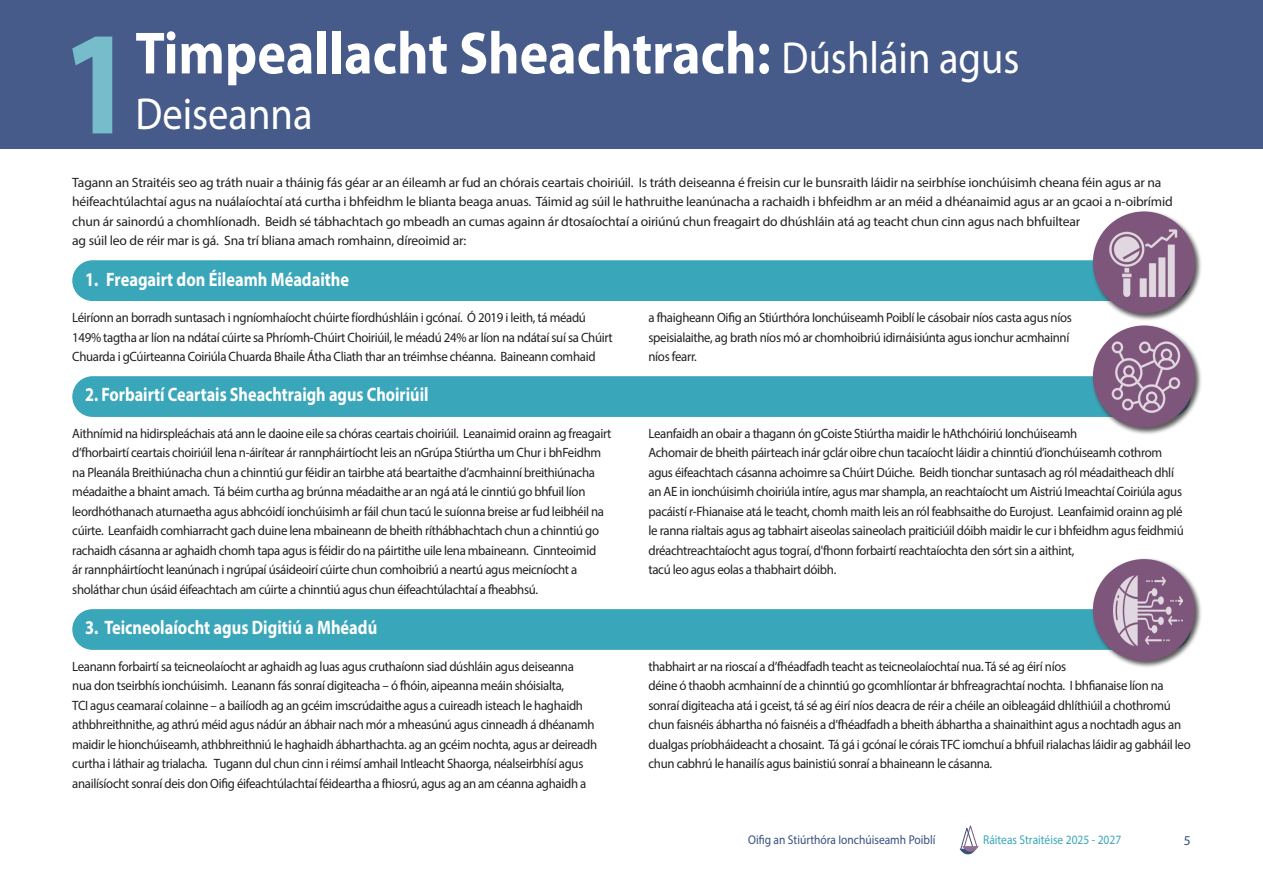
<style>
.page{position:relative;width:1263px;height:893px;background:#fff}
.page>*{position:absolute;margin:0;border:0;box-sizing:border-box;transform-origin:0 0}
.Heading1{font:700 148.95px "Myriad Pro";color:#76bccb;scale:.9 1}
.Heading1-2{font:700 60px "Myriad Pro";color:#fff;scale:.9 1}
.Heading1-3{font:45px "Myriad Pro";color:#fff;scale:.9 1}
.Heading3{font:700 19.5px "Myriad Pro";color:#fff;scale:.84 1}
.Heading3-2{font:700 19.5px "Myriad Pro";color:#fff;scale:.83 1}
.Normal_Para{font:13.5px/19.5px "Myriad Pro";letter-spacing:-.025em;color:#231f20;scale:.95 1}
.Normal_Para-2{font:13.5px/19.5px "Myriad Pro";letter-spacing:-.025em;color:#231f20}
.t1{font:13.5px "Myriad Pro";color:#354f7e}
.t2{font:12.75px "Myriad Pro";color:#354f7e;scale:.9 1}
.t3{font:12.75px "Myriad Pro";color:#3aa6b9;scale:.9 1}
.s1{font-weight:400;font-size:45px}
</style>
<div class="page">
<svg style="left:959px;top:825px;width:20px;height:30px"></svg>
<div style="left:0;top:0;width:1263px;height:149px;background:#465b89"></div>
<div style="left:72px;top:260px;width:1119px;height:41px;background:#3aa6b9;border-radius:20px"></div>
<div style="left:72px;top:376px;width:1119px;height:41px;background:#3aa6b9;border-radius:20px"></div>
<div style="left:72px;top:609px;width:1119px;height:41px;background:#3aa6b9;border-radius:20px"></div>
<div style="left:1091px;top:210px;width:111px;height:111px;background:#231f20;opacity:.75"></div>
<div style="left:1093px;top:211px;width:102px;height:102px;background:#7f567b;border-radius:50%"></div>
<img style="left:1109px;top:229px;width:69px;height:68px">
<div style="left:1091px;top:557px;width:111px;height:112px;background:#231f20;opacity:.75"></div>
<div style="left:1093px;top:559px;width:102px;height:102px;background:#7f567b;border-radius:50%"></div>
<img style="left:1113px;top:575px;width:69px;height:71px">
<div style="left:1091px;top:324px;width:111px;height:111px;background:#231f20;opacity:.75"></div>
<div style="left:1093px;top:325px;width:102px;height:103px;background:#7f567b;border-radius:50%"></div>
<img style="left:1111px;top:342px;width:69px;height:70px">
<p class="Heading1" style="left:61px;top:-14px;width:84px">1</p>
<p class="Heading1-2" style="left:135px;top:14px;width:984px">Timpeallacht Sheachtrach: <span class="s1">Dúshláin agus</span></p>
<p class="Heading1-3" style="left:135px;top:86px;width:198px">Deiseanna</p>
<p class="Normal_Para-2" style="left:72px;top:172px;width:1102px">Tagann an Straitéis seo ag tráth nuair a tháinig fás géar ar an éileamh ar fud an chórais ceartais choiriúil. Is tráth deiseanna é freisin cur le bunsraith láidir na seirbhíse ionchúisimh cheana féin agus ar na héifeachtúlachtaí agus na nuálaíochtaí atá curtha i bhfeidhm le blianta beaga anuas. Táimid ag súil le hathruithe leanúnacha a rachaidh i bhfeidhm ar an méid a dhéanaimid agus ar an gcaoi a n-oibrímid chun ár sainordú a chomhlíonadh. Beidh sé tábhachtach go mbeadh an cumas againn ár dtosaíochtaí a oiriúnú chun freagairt do dhúshláin atá ag teacht chun cinn agus nach bhfuiltear<br>ag súil leo de réir mar is gá. Sna trí bliana amach romhainn, díreoimid ar:</p>
<p class="Heading3" style="left:85px;top:266px;width:316px">1. Freagairt don Éileamh Méadaithe</p>
<p class="Normal_Para" style="left:72px;top:308px;width:570px">Léiríonn an borradh suntasach i ngníomhaíocht chúirte fíordhúshláin i gcónaí. Ó 2019 i leith, tá méadú<br>149% tagtha ar líon na ndátaí cúirte sa Phríomh-Chúirt Choiriúil, le méadú 24% ar líon na ndátaí suí sa Chúirt<br>Chuarda i gCúirteanna Coiriúla Chuarda Bhaile Átha Cliath thar an tréimhse chéanna. Baineann comhaid</p>
<p class="Normal_Para" style="left:648px;top:308px;width:447px">a fhaigheann Oifig an Stiúrthóra Ionchúiseamh Poiblí le cásobair níos casta agus níos speisialaithe, ag brath níos mó ar chomhoibriú idirnáisiúnta agus ionchur acmhainní níos fearr.</p>
<p class="Heading3-2" style="left:85px;top:382px;width:415px">2. Forbairtí Ceartais Sheachtraigh agus Choiriúil</p>
<p class="Normal_Para" style="left:72px;top:423px;width:569px">Aithnímid na hidirspleáchais atá ann le daoine eile sa chóras ceartais choiriúil. Leanaimid orainn ag freagairt d’fhorbairtí ceartais choiriúil lena n-áirítear ár rannpháirtíocht leis an nGrúpa Stiúrtha um Chur i bhFeidhm na Pleanála Breithiúnacha chun a chinntiú gur féidir an tairbhe atá beartaithe d’acmhainní breithiúnacha méadaithe a bhaint amach. Tá béim curtha ag brúnna méadaithe ar an ngá atá le cinntiú go bhfuil líon leordhóthanach aturnaetha agus abhcóidí ionchúisimh ar fáil chun tacú le suíonna breise ar fud leibhéil na cúirte. Leanfaidh comhiarracht gach duine lena mbaineann de bheith ríthábhachtach chun a chinntiú go rachaidh cásanna ar aghaidh chomh tapa agus is féidir do na páirtithe uile lena mbaineann. Cinnteoimid<br>ár rannpháirtíocht leanúnach i ngrúpaí úsáideoirí cúirte chun comhoibriú a neartú agus meicníocht a sholáthar chun úsáid éifeachtach am cúirte a chinntiú agus chun éifeachtúlachtaí a fheabhsú.</p>
<p class="Normal_Para" style="left:648px;top:423px;width:565px">Leanfaidh an obair a thagann ón gCoiste Stiúrtha maidir le hAthchóiriú Ionchúiseamh<br>Achomair de bheith páirteach inár gclár oibre chun tacaíocht láidir a chinntiú d’ionchúiseamh cothrom agus éifeachtach cásanna achoimre sa Chúirt Dúiche. Beidh tionchar suntasach ag ról méadaitheach dhlí an AE in ionchúisimh choiriúla intíre, agus mar shampla, an reachtaíocht um Aistriú Imeachtaí Coiriúla agus pacáistí r-Fhianaise atá le teacht, chomh maith leis an ról feabhsaithe do Eurojust. Leanfaimid orainn ag plé le ranna rialtais agus ag tabhairt aiseolas saineolach praiticiúil dóibh maidir le cur i bhfeidhm agus feidhmiú dréachtreachtaíocht agus tograí, d'fhonn forbairtí reachtaíochta den sórt sin a aithint,<br>tacú leo agus eolas a thabhairt dóibh.</p>
<p class="Heading3" style="left:85px;top:615px;width:349px">3. Teicneolaíocht agus Digitiú a Mhéadú</p>
<p class="Normal_Para" style="left:72px;top:656px;width:554px">Leanann forbairtí sa teicneolaíocht ar aghaidh ag luas agus cruthaíonn siad dúshláin agus deiseanna<br>nua don tseirbhís ionchúisimh. Leanann fás sonraí digiteacha – ó fhóin, aipeanna meáin shóisialta,<br>TCI agus ceamaraí colainne – a bailíodh ag an gcéim imscrúdaithe agus a cuireadh isteach le haghaidh athbhreithnithe, ag athrú méid agus nádúr an ábhair nach mór a mheasúnú agus cinneadh á dhéanamh maidir le hionchúiseamh, athbhreithniú le haghaidh ábharthachta. ag an gcéim nochta, agus ar deireadh curtha i láthair ag trialacha. Tugann dul chun cinn i réimsí amhail Intleacht Shaorga, néalseirbhísí agus anailísíocht sonraí deis don Oifig éifeachtúlachtaí féideartha a fhiosrú, agus ag an am céanna aghaidh a</p>
<p class="Normal_Para" style="left:648px;top:656px;width:572px">thabhairt ar na rioscaí a d’fhéadfadh teacht as teicneolaíochtaí nua. Tá sé ag éirí níos<br>déine ó thaobh acmhainní de a chinntiú go gcomhlíontar ár bhfreagrachtaí nochta. I bhfianaise líon na sonraí digiteacha atá i gceist, tá sé ag éirí níos deacra de réir a chéile an oibleagáid dhlíthiúil a chothromú chun faisnéis ábhartha nó faisnéis a d’fhéadfadh a bheith ábhartha a shainaithint agus a nochtadh agus an dualgas príobháideacht a chosaint. Tá gá i gcónaí le córais TFC iomchuí a bhfuil rialachas láidir ag gabháil leo chun cabhrú le hanailís agus bainistiú sonraí a bhaineann le cásanna.</p>
<p class="t2" style="left:748px;top:832px;width:210px">Oifig an Stiúrthóra Ionchúiseamh Poiblí</p>
<p class="t3" style="left:983px;top:832px;width:155px">Ráiteas Straitéise 2025 - 2027</p>
<p class="t1" style="left:1184px;top:832px;width:8px">5</p>
</div>
